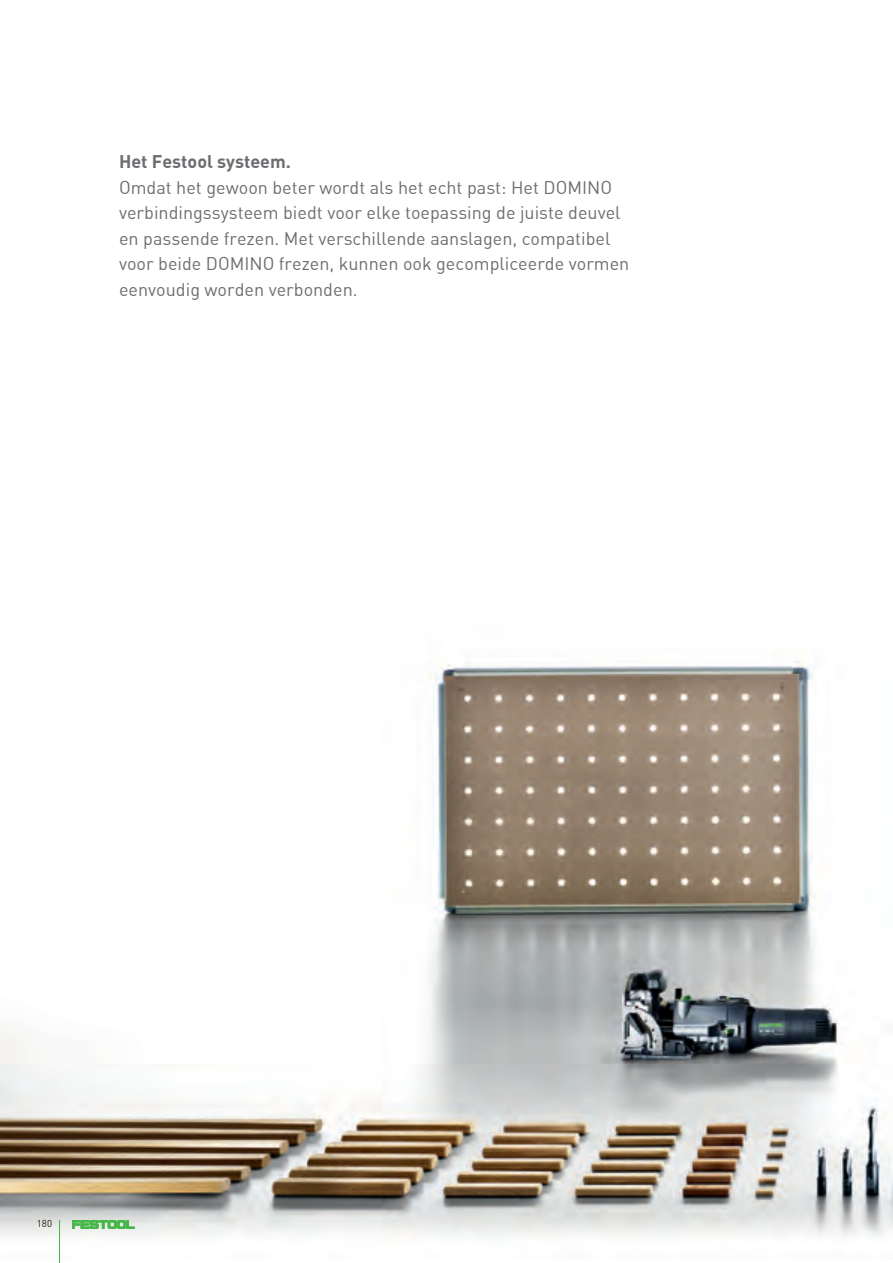
<style>
.page{position:relative;width:893px;height:1263px;background:#fff}
.page>*{position:absolute;margin:0;border:0;box-sizing:border-box;transform-origin:0 0}
.t1{font:18px/25.5px "DIN Pro";color:#6c6d70}
.t2{font:700 18px "DIN Pro";color:#6c6d70}
.t3{font:9.75px "DIN Pro";color:#231f20}
</style>
<div class="page">
<img style="left:0;top:661px;width:893px;height:599px">
<svg style="left:72px;top:1220px;width:62px;height:8px"></svg>
<hr style="left:59px;top:1220px;width:1px;height:43px;background:#45b749">
<p class="t2" style="left:119px;top:151px;width:174px">Het Festool systeem.</p>
<p class="t1" style="left:119px;top:175px;width:512px">Omdat het gewoon beter wordt als het echt past: Het DOMINO verbindingssysteem biedt voor elke toepassing de juiste deuvel en passende frezen. Met verschillende aanslagen, compatibel voor beide DOMINO frezen, kunnen ook gecompliceerde vormen eenvoudig worden verbonden.</p>
<p class="t3" style="left:37px;top:1218px;width:17px">180</p>
</div>
